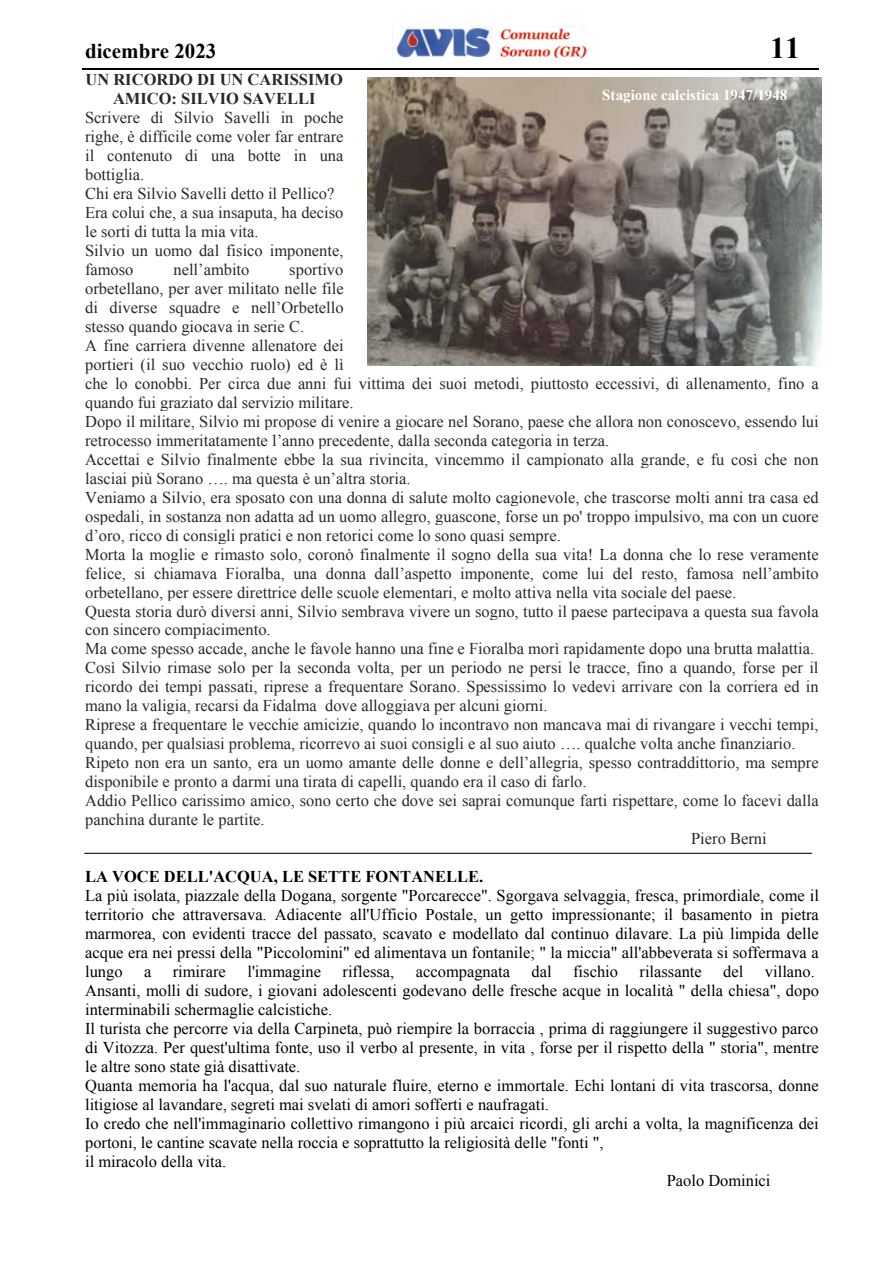
<style>
.page{position:relative;width:893px;height:1263px;background:#fff}
.page>*{position:absolute;margin:0;border:0;box-sizing:border-box;transform-origin:0 0}
.t1{font:700 30px "Times New Roman";color:#000}
.t2{font:700 21px "Times New Roman";color:#000}
.t3{font:16.5px/19px "Times New Roman";color:#282827}
.t4{font:16.5px/18.9px "Times New Roman";color:#000;text-align:justify}
.t5{font:700 16.5px/18.9px "Times New Roman";color:#282827;text-align:center}
.t6{font:700 16.5px "Times New Roman";color:#000}
.t7{font:700 15px "Times New Roman";color:#fff}
</style>
<div class="page">
<img style="left:396px;top:27px;width:191px;height:31px">
<hr style="left:83px;top:69px;width:736px;height:1px;background:#000">
<img style="left:368px;top:77px;width:453px;height:288px">
<hr style="left:85px;top:853px;width:727px;height:1px;background:#111211">
<p class="t2" style="left:85px;top:36px;width:133px">dicembre 2023</p>
<h1 class="t1" style="left:770px;top:27px;width:31px">11</h1>
<p class="t5" style="left:86px;top:70px;width:259px">UN RICORDO DI UN CARISSIMO<br>AMICO: SILVIO SAVELLI</p>
<p class="t3" style="left:85px;top:108px;width:260px">Scrivere di Silvio Savelli in poche righe, è difficile come voler far entrare il contenuto di una botte in una bottiglia.<br>Chi era Silvio Savelli detto il Pellico?<br>Era colui che, a sua insaputa, ha deciso le sorti di tutta la mia vita.<br>Silvio un uomo dal fisico imponente, famoso</p>
<p class="t7" style="left:602px;top:84px;width:187px">Stagione calcistica 1947/1948</p>
<p class="t3" style="left:173px;top:260px;width:77px">nell’ambito</p>
<p class="t3" style="left:289px;top:260px;width:56px">sportivo</p>
<p class="t3" style="left:85px;top:279px;width:260px">orbetellano, per aver militato nelle file</p>
<p class="t3" style="left:85px;top:297px;width:260px">di diverse squadre e nell’Orbetello</p>
<p class="t3" style="left:85px;top:316px;width:221px">stesso quando giocava in serie C.</p>
<p class="t3" style="left:85px;top:335px;width:260px">A fine carriera divenne allenatore dei</p>
<p class="t3" style="left:85px;top:354px;width:260px">portieri (il suo vecchio ruolo) ed è lì</p>
<p class="t3" style="left:85px;top:373px;width:735px">che lo conobbi. Per circa due anni fui vittima dei suoi metodi, piuttosto eccessivi, di allenamento, fino a</p>
<p class="t3" style="left:85px;top:392px;width:270px">quando fui graziato dal servizio militare.</p>
<p class="t3" style="left:85px;top:411px;width:735px">Dopo il militare, Silvio mi propose di venire a giocare nel Sorano, paese che allora non conoscevo, essendo lui</p>
<p class="t3" style="left:85px;top:430px;width:526px">retrocesso immeritatamente l’anno precedente, dalla seconda categoria in terza.</p>
<p class="t3" style="left:85px;top:449px;width:735px">Accettai e Silvio finalmente ebbe la sua rivincita, vincemmo il campionato alla grande, e fu così che non</p>
<p class="t3" style="left:85px;top:468px;width:327px">lasciai più Sorano …. ma questa è un’altra storia.</p>
<p class="t3" style="left:85px;top:487px;width:735px">Veniamo a Silvio, era sposato con una donna di salute molto cagionevole, che trascorse molti anni tra casa ed</p>
<p class="t3" style="left:85px;top:506px;width:735px">ospedali, in sostanza non adatta ad un uomo allegro, guascone, forse un po' troppo impulsivo, ma con un cuore</p>
<p class="t3" style="left:85px;top:525px;width:477px">d’oro, ricco di consigli pratici e non retorici come lo sono quasi sempre.</p>
<p class="t3" style="left:85px;top:544px;width:735px">Morta la moglie e rimasto solo, coronò finalmente il sogno della sua vita! La donna che lo rese veramente</p>
<p class="t3" style="left:85px;top:563px;width:735px">felice, si chiamava Fioralba, una donna dall’aspetto imponente, come lui del resto, famosa nell’ambito</p>
<p class="t3" style="left:85px;top:582px;width:653px">orbetellano, per essere direttrice delle scuole elementari, e molto attiva nella vita sociale del paese.</p>
<p class="t3" style="left:85px;top:601px;width:735px">Questa storia durò diversi anni, Silvio sembrava vivere un sogno, tutto il paese partecipava a questa sua favola</p>
<p class="t3" style="left:85px;top:620px;width:187px">con sincero compiacimento.</p>
<p class="t3" style="left:85px;top:639px;width:730px">Ma come spesso accade, anche le favole hanno una fine e Fioralba morì rapidamente dopo una brutta malattia.</p>
<p class="t3" style="left:85px;top:658px;width:735px">Così Silvio rimase solo per la seconda volta, per un periodo ne persi le tracce, fino a quando, forse per il</p>
<p class="t3" style="left:85px;top:677px;width:735px">ricordo dei tempi passati, riprese a frequentare Sorano. Spessissimo lo vedevi arrivare con la corriera ed in</p>
<p class="t3" style="left:85px;top:696px;width:464px">mano la valigia, recarsi da Fidalma dove alloggiava per alcuni giorni.</p>
<p class="t3" style="left:85px;top:715px;width:735px">Riprese a frequentare le vecchie amicizie, quando lo incontravo non mancava mai di rivangare i vecchi tempi,</p>
<p class="t3" style="left:85px;top:734px;width:712px">quando, per qualsiasi problema, ricorrevo ai suoi consigli e al suo aiuto …. qualche volta anche finanziario.</p>
<p class="t3" style="left:85px;top:753px;width:735px">Ripeto non era un santo, era un uomo amante delle donne e dell’allegria, spesso contraddittorio, ma sempre</p>
<p class="t3" style="left:85px;top:772px;width:503px">disponibile e pronto a darmi una tirata di capelli, quando era il caso di farlo.</p>
<p class="t3" style="left:85px;top:791px;width:735px">Addio Pellico carissimo amico, sono certo che dove sei saprai comunque farti rispettare, come lo facevi dalla</p>
<p class="t3" style="left:85px;top:810px;width:181px">panchina durante le partite.</p>
<p class="t3" style="left:691px;top:829px;width:77px">Piero Berni</p>
<p class="t6" style="left:85px;top:865px;width:400px">LA VOCE DELL'ACQUA, LE SETTE FONTANELLE.</p>
<p class="t4" style="left:85px;top:886px;width:735px">La più isolata, piazzale della Dogana, sorgente "Porcarecce". Sgorgava selvaggia, fresca, primordiale, come il territorio che attraversava. Adiacente all'Ufficio Postale, un getto impressionante; il basamento in pietra marmorea, con evidenti tracce del passato, scavato e modellato dal continuo dilavare. La più limpida delle acque era nei pressi della "Piccolomini" ed alimentava un fontanile; " la miccia" all'abbeverata si soffermava a lungo</p>
<p class="t4" style="left:144px;top:962px;width:9px">a</p>
<p class="t4" style="left:173px;top:962px;width:55px">rimirare</p>
<p class="t4" style="left:247px;top:962px;width:75px">l'immagine</p>
<p class="t4" style="left:342px;top:962px;width:53px">riflessa,</p>
<p class="t4" style="left:416px;top:962px;width:96px">accompagnata</p>
<p class="t4" style="left:532px;top:962px;width:22px">dal</p>
<p class="t4" style="left:573px;top:962px;width:46px">fischio</p>
<p class="t4" style="left:639px;top:962px;width:64px">rilassante</p>
<p class="t4" style="left:723px;top:962px;width:22px">del</p>
<p class="t4" style="left:765px;top:962px;width:51px">villano.</p>
<p class="t4" style="left:85px;top:981px;width:735px">Ansanti, molli di sudore, i giovani adolescenti godevano delle fresche acque in località " della chiesa", dopo</p>
<p class="t4" style="left:85px;top:1000px;width:249px">interminabili schermaglie calcistiche.</p>
<p class="t4" style="left:85px;top:1019px;width:735px">Il turista che percorre via della Carpineta, può riempire la borraccia , prima di raggiungere il suggestivo parco</p>
<p class="t4" style="left:85px;top:1037px;width:735px">di Vitozza. Per quest'ultima fonte, uso il verbo al presente, in vita , forse per il rispetto della " storia", mentre</p>
<p class="t4" style="left:85px;top:1056px;width:217px">le altre sono state già disattivate.</p>
<p class="t4" style="left:85px;top:1075px;width:735px">Quanta memoria ha l'acqua, dal suo naturale fluire, eterno e immortale. Echi lontani di vita trascorsa, donne</p>
<p class="t4" style="left:85px;top:1094px;width:465px">litigiose al lavandare, segreti mai svelati di amori sofferti e naufragati.</p>
<p class="t4" style="left:85px;top:1113px;width:735px">Io credo che nell'immaginario collettivo rimangono i più arcaici ricordi, gli archi a volta, la magnificenza dei</p>
<p class="t4" style="left:85px;top:1132px;width:520px">portoni, le cantine scavate nella roccia e soprattutto la religiosità delle "fonti ",</p>
<p class="t4" style="left:85px;top:1151px;width:143px">il miracolo della vita.</p>
<p class="t4" style="left:667px;top:1170px;width:105px">Paolo Dominici</p>
</div>
